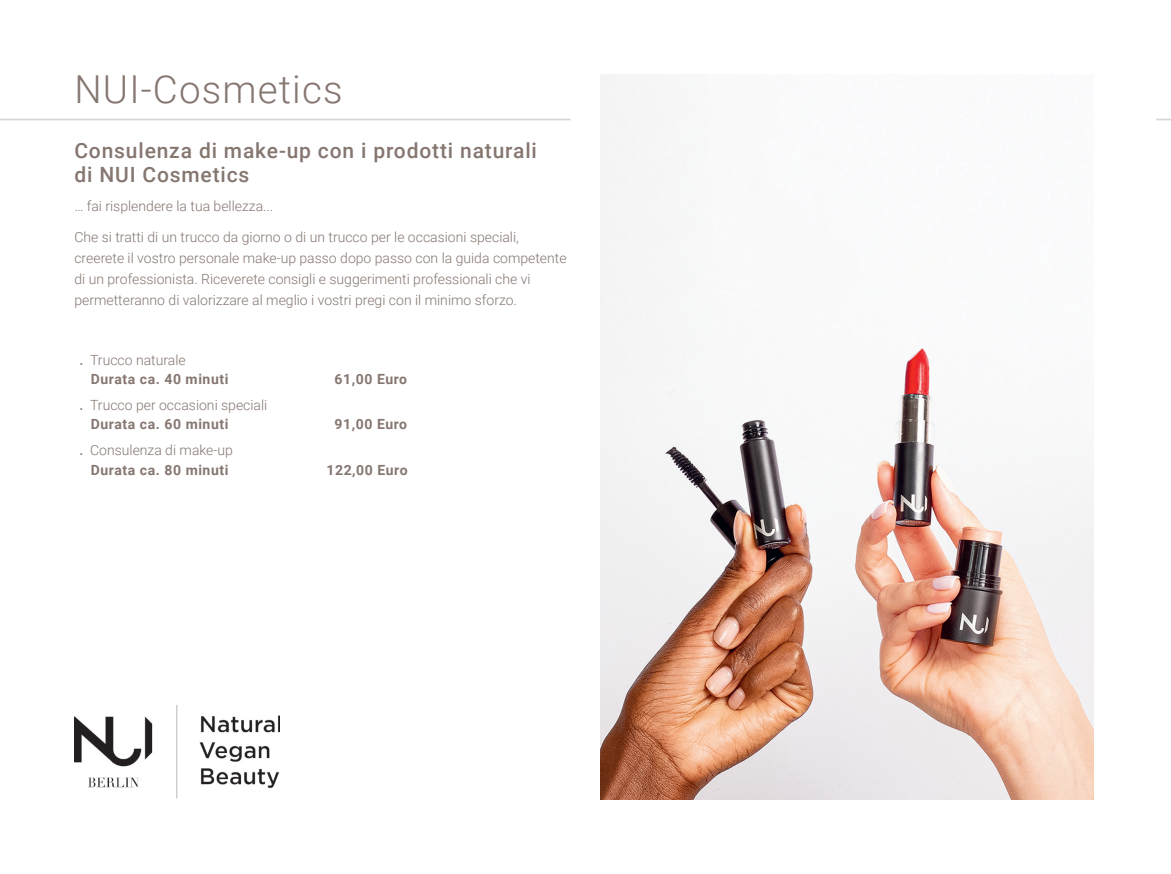
<style>
.page{position:relative;width:1171px;height:874px;background:#fff}
.page>*{position:absolute;margin:0;border:0;box-sizing:border-box;transform-origin:0 0}
.t1{font:300 38.5px "Roboto";letter-spacing:.03em;color:#857670}
.t2{font:500 21px/24.5px "Roboto";letter-spacing:.04em;color:#857670}
.t3{font:300 14px/21px "Roboto";color:#857670}
.t4{font:700 14px/19.2px "Roboto";letter-spacing:.04em;color:#857670}
.s1{font-weight:500}
.s2{font-weight:300}
.s3{font-weight:700}
</style>
<div class="page">
<img style="left:600px;top:74px;width:493px;height:725px">
<svg style="left:1156px;top:119px;width:15px;height:1px"></svg>
<hr style="left:0;top:119px;width:570px;height:1px;background:#b2aea5">
<img style="left:74px;top:705px;width:206px;height:94px">
<h1 class="t1" style="left:74px;top:63px;width:270px">NUI-Cosmetics</h1>
<h2 class="t2" style="left:74px;top:137px;width:464px">Consulenza di make-up con i prodotti naturali di NUI Cosmetics</h2>
<p class="t3" style="left:74px;top:194px;width:200px">… fai risplendere la tua bellezza...</p>
<p class="t3" style="left:74px;top:225px;width:494px">Che si tratti di un trucco da giorno o di un trucco per le occasioni speciali, creerete il vostro personale make-up passo dopo passo con la guida competente di un professionista. Riceverete consigli e suggerimenti professionali che vi permetteranno di valorizzare al meglio i vostri pregi con il minimo sforzo.</p>
<p class="t4" style="left:91px;top:349px;width:139px;text-indent:-11px"><span class="s1">.</span> <span class="s2">Trucco naturale<br></span>Durata ca. 40 minuti</p>
<p class="t3" style="left:91px;top:395px;width:178px;line-height:19.2px;text-indent:-11px"><span class="s1">.</span> Trucco per occasioni speciali<br><span class="s3">Durata ca. 60 minuti</span></p>
<p class="t3" style="left:79px;top:440px;width:155px;line-height:19.2px;text-align:center"><span class="s1">.</span> Consulenza di make-up<br><span class="s3">Durata ca. 80 minuti</span></p>
<p class="t4" style="left:335px;top:369px;width:74px">61,00 Euro</p>
<p class="t4" style="left:335px;top:414px;width:74px">91,00 Euro</p>
<p class="t4" style="left:326px;top:459px;width:83px">122,00 Euro</p>
</div>
